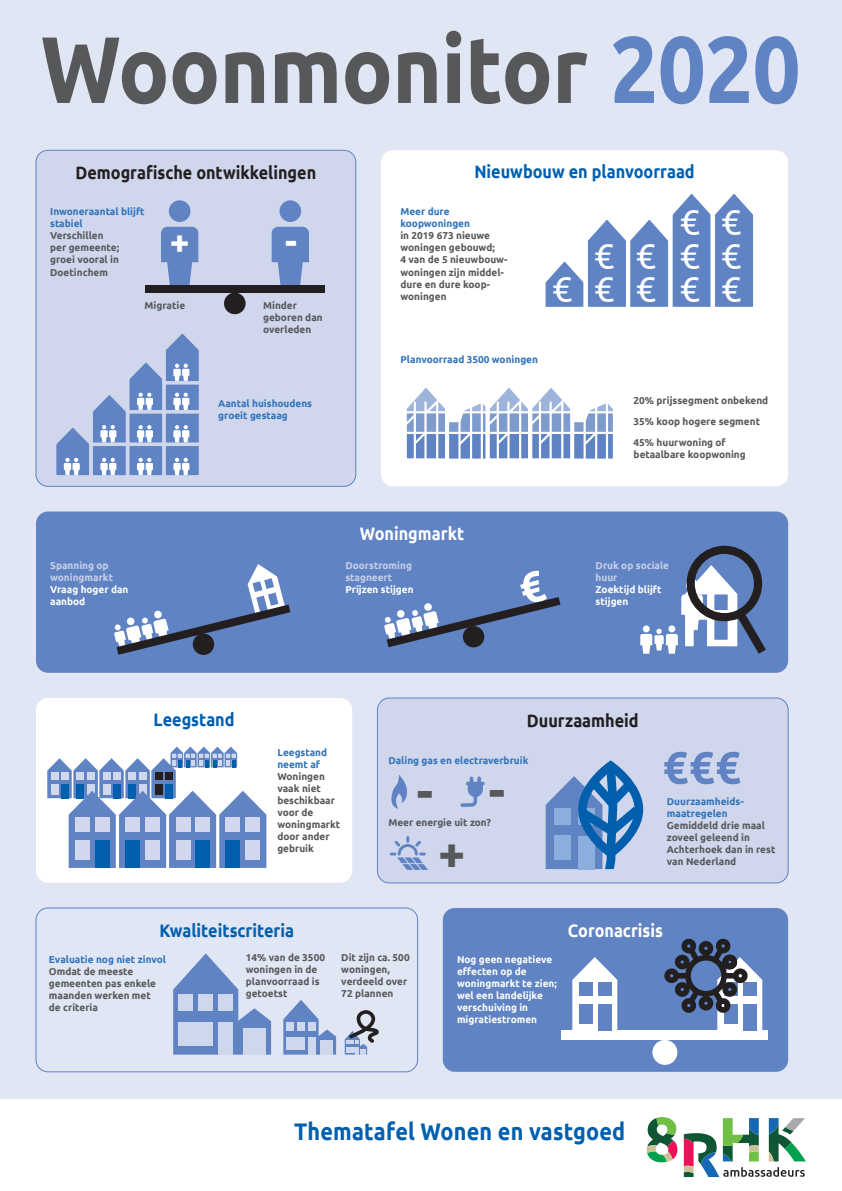
<style>
.page{position:relative;width:842px;height:1191px;background:#fff}
.page>*{position:absolute;margin:0;border:0;box-sizing:border-box;transform-origin:0 0}
.kop_26-26{font:700 94.3px "Ubuntu";letter-spacing:-.01em;color:#57585a;scale:.9 1}
.t1{font:700 48px "Ubuntu";color:#57585a}
.t2{font:36.4px "Ubuntu";color:#fff}
.t3{font:36.3px "Ubuntu";color:#fff}
.t4{font:700 34.9px "Ubuntu";color:#fff}
.t5{font:700 26.7px "Ubuntu";color:#fff}
.tk_11-13_bold{font:700 24px "Ubuntu";letter-spacing:.005em;color:#015fae;scale:.9 1}
.t6{font:700 18px "Ubuntu";color:#015fae;scale:.9 1}
.t7{font:700 18px "Ubuntu";color:#231f20;scale:.9 1}
.t8{font:700 18px "Ubuntu";color:#fff;scale:.9 1}
.t9{font:700 10px/12px "Ubuntu";color:#57585a}
.t10{font:700 10px/12px "Ubuntu";color:#3073ba}
.t11{font:700 10px/12px "Ubuntu";color:#fff}
.t12{font:700 10px/12px "Ubuntu";color:#c8d0e9}
.s1{color:#5f83c3}
</style>
<div class="page">
<div style="left:0;top:0;width:842px;height:1098px;background:#e0e6f3"></div>
<svg style="left:647px;top:1117px;width:30px;height:45px"></svg>
<svg style="left:684px;top:1118px;width:122px;height:59px"></svg>
<div style="left:36px;top:150px;width:320px;height:336px;background:#d0d7ed;border-radius:12px"></div>
<div style="left:36px;top:150px;width:320px;height:337px;border:1px solid #5f83c3;border-radius:12px"></div>
<div style="left:36px;top:698px;width:316px;height:184px;background:#fff;border-radius:12px"></div>
<div style="left:36px;top:907px;width:382px;height:165px;border:1px solid #5f83c3;border-radius:12px"></div>
<div style="left:443px;top:908px;width:345px;height:163px;background:#5f83c3;border-radius:12px"></div>
<div style="left:377px;top:698px;width:411px;height:185px;background:#d0d7ed;border-radius:12px"></div>
<div style="left:377px;top:697px;width:412px;height:186px;border:1px solid #5f83c3;border-radius:12px"></div>
<div style="left:36px;top:511px;width:752px;height:162px;background:#5f83c3;border-radius:12px"></div>
<div style="left:381px;top:150px;width:407px;height:336px;background:#fff;border-radius:12px"></div>
<div style="left:169px;top:200px;width:21px;height:22px;background:#5f83c3;border-radius:50%"></div>
<div style="left:224px;top:293px;width:22px;height:21px;background:#231f20;border-radius:50%"></div>
<svg style="left:161px;top:227px;width:37px;height:58px"></svg>
<div style="left:279px;top:200px;width:22px;height:22px;background:#5f83c3;border-radius:50%"></div>
<svg style="left:272px;top:227px;width:37px;height:58px"></svg>
<div style="left:145px;top:285px;width:179px;height:8px;background:#231f20"></div>
<svg style="left:114px;top:564px;width:176px;height:91px"></svg>
<svg style="left:384px;top:571px;width:176px;height:76px"></svg>
<svg style="left:545px;top:194px;width:209px;height:113px"></svg>
<svg style="left:56px;top:333px;width:143px;height:143px"></svg>
<svg style="left:640px;top:546px;width:126px;height:108px"></svg>
<svg style="left:406px;top:434px;width:207px;height:25px"></svg>
<svg style="left:47px;top:746px;width:219px;height:122px"></svg>
<div style="left:225px;top:840px;width:15px;height:28px;background:#015fae"></div>
<div style="left:225px;top:817px;width:15px;height:14px;background:#d1d8ed"></div>
<div style="left:245px;top:840px;width:14px;height:20px;background:#d1d8ed"></div>
<div style="left:245px;top:817px;width:14px;height:14px;background:#d1d8ed"></div>
<svg style="left:546px;top:760px;width:98px;height:110px"></svg>
<svg style="left:664px;top:751px;width:76px;height:33px"></svg>
<svg style="left:391px;top:775px;width:16px;height:34px"></svg>
<svg style="left:390px;top:836px;width:38px;height:34px"></svg>
<svg style="left:460px;top:776px;width:25px;height:31px"></svg>
<svg style="left:345px;top:1010px;width:34px;height:44px"></svg>
<svg style="left:283px;top:1000px;width:53px;height:54px"></svg>
<div style="left:308px;top:1037px;width:8px;height:17px;background:#cfd7ec"></div>
<div style="left:321px;top:1040px;width:12px;height:14px;background:#cfd7ec"></div>
<div style="left:308px;top:1022px;width:8px;height:9px;background:#cfd7ec"></div>
<div style="left:297px;top:1022px;width:8px;height:9px;background:#cfd7ec"></div>
<div style="left:286px;top:1022px;width:8px;height:9px;background:#cfd7ec"></div>
<div style="left:286px;top:1037px;width:19px;height:12px;background:#cfd7ec"></div>
<svg style="left:173px;top:953px;width:98px;height:101px"></svg>
<div style="left:218px;top:1022px;width:15px;height:32px;background:#cfd7ec"></div>
<div style="left:243px;top:1028px;width:23px;height:26px;background:#cfd7ec"></div>
<div style="left:218px;top:994px;width:15px;height:17px;background:#cfd7ec"></div>
<div style="left:199px;top:994px;width:14px;height:17px;background:#cfd7ec"></div>
<div style="left:179px;top:994px;width:14px;height:17px;background:#cfd7ec"></div>
<div style="left:179px;top:1022px;width:34px;height:23px;background:#cfd7ec"></div>
<div style="left:652px;top:1040px;width:25px;height:24px;background:#fff;border-radius:50%"></div>
<div style="left:561px;top:1030px;width:207px;height:10px;background:#fff"></div>
<svg style="left:572px;top:957px;width:45px;height:73px"></svg>
<div style="left:598px;top:1004px;width:13px;height:26px;background:#5f83c3"></div>
<div style="left:598px;top:982px;width:13px;height:14px;background:#5f83c3"></div>
<div style="left:579px;top:1004px;width:13px;height:19px;background:#5f83c3"></div>
<div style="left:579px;top:982px;width:13px;height:14px;background:#5f83c3"></div>
<div style="left:664px;top:968px;width:15px;height:15px;border:6px solid #231f20;border-radius:50%"></div>
<svg style="left:669px;top:938px;width:93px;height:92px"></svg>
<svg style="left:406px;top:413px;width:207px;height:19px;fill:#7e9bce"></svg>
<svg style="left:406px;top:388px;width:207px;height:24px"></svg>
<p class="kop_26-26" style="left:41px;top:12px;width:846px">Woonmonitor <span class="s1">2020</span></p>
<p class="t7" style="left:76px;top:162px;width:269px">Demografische ontwikkelingen</p>
<p class="t10" style="left:50px;top:206px;width:96px">Inwoneraantal blijft stabiel</p>
<p class="t9" style="left:50px;top:230px;width:71px">Verschillen per gemeente; groei vooral in<br>Doetinchem</p>
<p class="t4" style="left:170px;top:220px;width:21px">+</p>
<p class="t4" style="left:285px;top:220px;width:13px">-</p>
<p class="t5" style="left:79px;top:227px;width:17px">+</p>
<p class="t5" style="left:167px;top:227px;width:11px">-</p>
<p class="t9" style="left:145px;top:299px;width:42px">Migratie</p>
<p class="t9" style="left:263px;top:299px;width:61px">Minder geboren dan overleden</p>
<p class="t10" style="left:218px;top:397px;width:95px">Aantal huishoudens groeit gestaag</p>
<p class="t6" style="left:474px;top:161px;width:246px">Nieuwbouw en planvoorraad</p>
<p class="t10" style="left:400px;top:206px;width:51px">Meer dure</p>
<p class="t10" style="left:400px;top:218px;width:71px">koopwoningen</p>
<p class="t9" style="left:400px;top:230px;width:91px">in 2019 673 nieuwe</p>
<p class="t9" style="left:400px;top:242px;width:96px">woningen gebouwd;</p>
<p class="t9" style="left:400px;top:254px;width:109px">4 van de 5 nieuwbouw&shy;woningen zijn middel&shy;dure en dure koop-</p>
<p class="t9" style="left:400px;top:290px;width:48px">woningen</p>
<p class="t3" style="left:679px;top:200px;width:63px">€ €</p>
<p class="t2" style="left:454px;top:233px;width:149px">€€€€</p>
<p class="t3" style="left:594px;top:234px;width:149px">€€€€</p>
<p class="t2" style="left:412px;top:267px;width:192px">€€€€€</p>
<p class="t3" style="left:552px;top:267px;width:191px">€€€€€</p>
<p class="t10" style="left:400px;top:353px;width:139px">Planvoorraad 3500 woningen</p>
<p class="t9" style="left:634px;top:394px;width:136px">20% prijssegment onbekend</p>
<p class="t9" style="left:634px;top:415px;width:128px">35% koop hogere segment</p>
<p class="t9" style="left:634px;top:436px;width:114px">45% huurwoning of betaalbare koopwoning</p>
<p class="t12" style="left:50px;top:559px;width:64px">Spanning op woningmarkt</p>
<p class="t11" style="left:50px;top:583px;width:80px">Vraag hoger dan aanbod</p>
<p class="t8" style="left:360px;top:522px;width:118px">Woningmarkt</p>
<p class="t12" style="left:345px;top:559px;width:68px">Doorstroming stagneert</p>
<p class="t11" style="left:345px;top:583px;width:70px">Prijzen stijgen</p>
<p class="t12" style="left:596px;top:559px;width:75px">Druk op sociale</p>
<p class="t12" style="left:596px;top:571px;width:23px">huur</p>
<p class="t11" style="left:596px;top:583px;width:67px">Zoektijd blijft stijgen</p>
<p class="t6" style="left:154px;top:709px;width:92px">Leegstand</p>
<p class="t7" style="left:527px;top:709px;width:126px">Duurzaamheid</p>
<p class="t10" style="left:277px;top:746px;width:51px">Leegstand</p>
<p class="t10" style="left:277px;top:758px;width:44px">neemt af</p>
<p class="t9" style="left:277px;top:770px;width:49px">Woningen</p>
<p class="t9" style="left:277px;top:782px;width:45px">vaak niet</p>
<p class="t9" style="left:277px;top:794px;width:59px">beschikbaar</p>
<p class="t9" style="left:277px;top:806px;width:37px">voor de</p>
<p class="t9" style="left:277px;top:818px;width:64px">woningmarkt</p>
<p class="t9" style="left:277px;top:830px;width:54px">door ander</p>
<p class="t9" style="left:277px;top:842px;width:38px">gebruik</p>
<p class="t10" style="left:388px;top:754px;width:142px">Daling gas en electraverbruik</p>
<p class="t1" style="left:417px;top:763px;width:18px">-</p>
<p class="t1" style="left:489px;top:762px;width:18px">-</p>
<p class="t9" style="left:388px;top:816px;width:104px">Meer energie uit zon?</p>
<p class="t1" style="left:438px;top:824px;width:29px">+</p>
<p class="t10" style="left:667px;top:795px;width:78px">Duurzaamheids-</p>
<p class="t10" style="left:667px;top:807px;width:62px">maatregelen</p>
<p class="t9" style="left:667px;top:819px;width:110px">Gemiddeld drie maal zoveel geleend in<br>Achterhoek dan in rest van Nederland</p>
<p class="t6" style="left:159px;top:919px;width:151px">Kwaliteitscriteria</p>
<p class="t8" style="left:568px;top:919px;width:107px">Coronacrisis</p>
<p class="t10" style="left:49px;top:953px;width:119px">Evaluatie nog niet zinvol</p>
<p class="t9" style="left:49px;top:965px;width:86px">Omdat de meeste</p>
<p class="t9" style="left:49px;top:977px;width:109px">gemeenten pas enkele</p>
<p class="t9" style="left:49px;top:989px;width:103px">maanden werken met</p>
<p class="t9" style="left:49px;top:1001px;width:51px">de criteria</p>
<p class="t9" style="left:246px;top:951px;width:81px">14% van de 3500</p>
<p class="t9" style="left:246px;top:963px;width:73px">woningen in de</p>
<p class="t9" style="left:246px;top:975px;width:75px">planvoorraad is</p>
<p class="t9" style="left:246px;top:987px;width:43px">getoetst</p>
<p class="t9" style="left:341px;top:951px;width:70px">Dit zijn ca. 500</p>
<p class="t9" style="left:341px;top:963px;width:50px">woningen,</p>
<p class="t9" style="left:341px;top:975px;width:67px">verdeeld over</p>
<p class="t9" style="left:341px;top:987px;width:54px">72 plannen</p>
<p class="t11" style="left:457px;top:953px;width:97px">Nog geen negatieve</p>
<p class="t11" style="left:457px;top:965px;width:71px">effecten op de</p>
<p class="t11" style="left:457px;top:977px;width:101px">woningmarkt te zien;</p>
<p class="t11" style="left:457px;top:989px;width:87px">wel een landelijke verschuiving in migratiestromen</p>
<p class="tk_11-13_bold" style="left:294px;top:1117px;width:369px">Thematafel Wonen en vastgoed</p>
</div>
